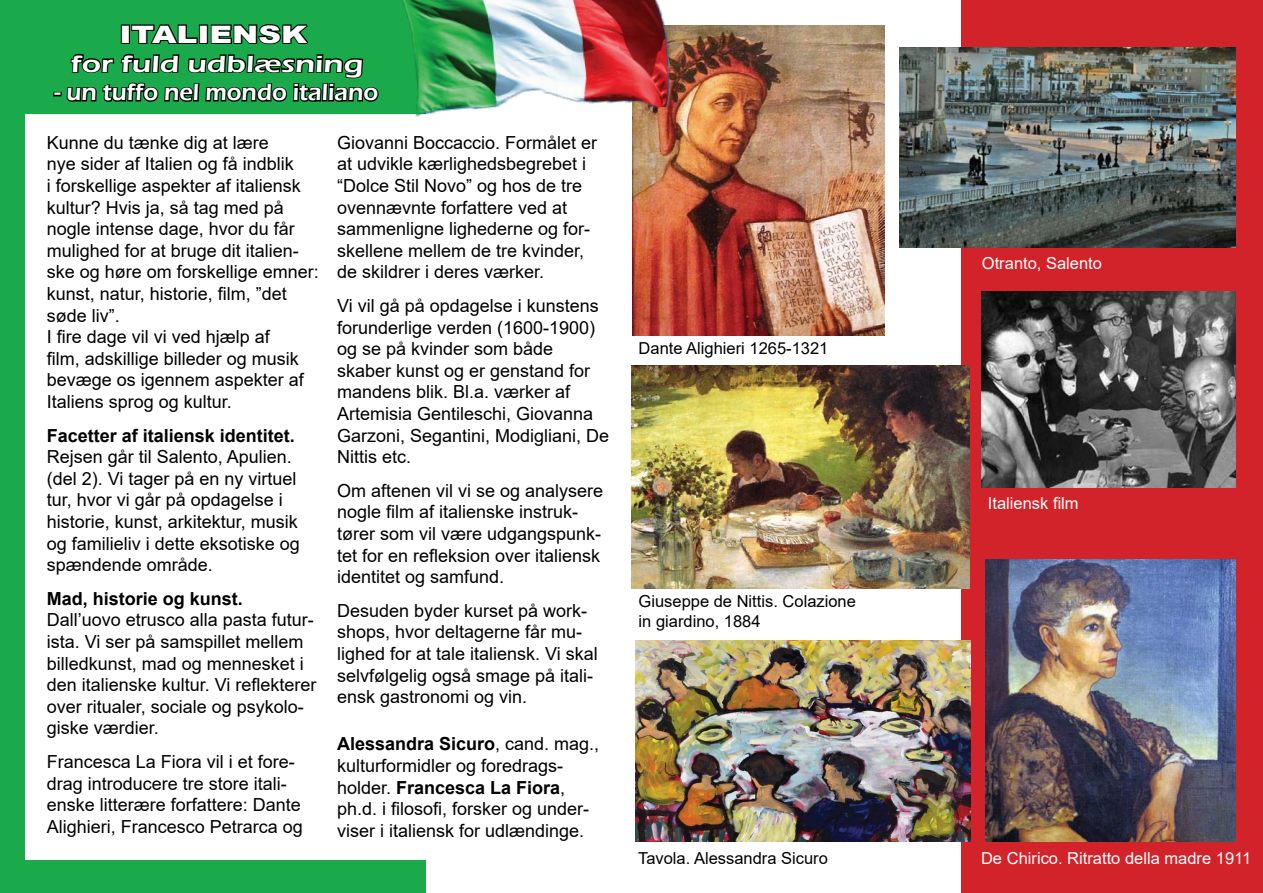
<style>
.page{position:relative;width:1263px;height:893px;background:#fff}
.page>*{position:absolute;margin:0;border:0;box-sizing:border-box;transform-origin:0 0}
.t1{font:600 24px "Eras ITC";color:#fff}
.t2{font:600 24px "Eras ITC";color:#fff;scale:1.31 1}
.t3{font:900 24px "Arial";color:#fff;scale:1.31 1}
.t4{font:18px/21.6px "Arial";color:#000}
.t5{font:700 18px "Arial";color:#000}
.t6{font:16.5px/19.8px "Arial";color:#000}
.t7{font:16.5px "Arial";color:#fff}
.s1{font-weight:700}
</style>
<div class="page">
<div style="left:0;top:0;width:426px;height:893px;background:#1aaa4b"></div>
<img style="left:632px;top:26px;width:253px;height:310px">
<div style="left:961px;top:0;width:302px;height:893px;background:#d2232a"></div>
<img style="left:899px;top:48px;width:336px;height:199px">
<img style="left:985px;top:560px;width:250px;height:281px">
<img style="left:635px;top:640px;width:335px;height:201px">
<div style="left:26px;top:114px;width:605px;height:746px;background:#fff"></div>
<img style="left:402px;top:0;width:282px;height:132px">
<img style="left:631px;top:366px;width:338px;height:222px">
<img style="left:982px;top:292px;width:253px;height:195px">
<svg style="left:53px;top:24px;width:326px;height:78px"></svg>
<h1 class="t3" style="left:119px;top:17px;width:145px">ITALIENSK</h1>
<h1 class="t2" style="left:71px;top:50px;width:225px">for fuld udblæsning</h1>
<h1 class="t1" style="left:54px;top:79px;width:325px">- un tuffo nel mondo italiano</h1>
<p class="t4" style="left:47px;top:132px;width:274px">Kunne du tænke dig at lære<br>nye sider af Italien og få indblik<br>i forskellige aspekter af italiensk kultur? Hvis ja, så tag med på nogle intense dage, hvor du får mulighed for at bruge dit italien&shy;ske og høre om forskellige emner: kunst, natur, historie, film, ”det søde liv”.<br>I fire dage vil vi ved hjælp af<br>film, adskillige billeder og musik bevæge os igennem aspekter af<br>Italiens sprog og kultur.</p>
<p class="t5" style="left:47px;top:423px;width:250px">Facetter af italiensk identitet.</p>
<p class="t4" style="left:47px;top:446px;width:255px">Rejsen går til Salento, Apulien. (del 2). Vi tager på en ny virtuel tur, hvor vi går på opdagelse i historie, kunst, arkitektur, musik og familieliv i dette eksotiske og spændende område.</p>
<p class="t5" style="left:47px;top:586px;width:198px">Mad, historie og kunst.</p>
<p class="t4" style="left:47px;top:609px;width:271px">Dall’uovo etrusco alla pasta futur&shy;ista. Vi ser på samspillet mellem billedkunst, mad og mennesket i den italienske kultur. Vi reflekterer over ritualer, sociale og psykolo&shy;giske værdier.</p>
<p class="t4" style="left:47px;top:751px;width:258px">Francesca La Fiora vil i et fore&shy;drag introducere tre store itali&shy;enske litterære forfattere: Dante Alighieri, Francesco Petrarca og</p>
<p class="t4" style="left:337px;top:132px;width:262px">Giovanni Boccaccio. Formålet er at udvikle kærlighedsbegrebet i “Dolce Stil Novo” og hos de tre ovennævnte forfattere ved at sammenligne lighederne og for&shy;skellene mellem de tre kvinder, de skildrer i deres værker.</p>
<p class="t4" style="left:337px;top:295px;width:274px">Vi vil gå på opdagelse i kunstens forunderlige verden (1600-1900) og se på kvinder som både skaber kunst og er genstand for mandens blik. Bl.a. værker af<br>Artemisia Gentileschi, Giovanna<br>Garzoni, Segantini, Modigliani, De<br>Nittis etc.</p>
<p class="t4" style="left:337px;top:480px;width:268px">Om aftenen vil vi se og analysere nogle film af italienske instruk&shy;tører som vil være udgangspunk&shy;tet for en refleksion over italiensk identitet og samfund.</p>
<p class="t4" style="left:337px;top:600px;width:262px">Desuden byder kurset på work&shy;shops, hvor deltagerne får mu&shy;lighed for at tale italiensk. Vi skal selvfølgelig også smage på itali&shy;ensk gastronomi og vin.</p>
<p class="t4" style="left:337px;top:733px;width:264px"><span class="s1">Alessandra Sicuro</span>, cand. mag., kulturformidler og foredrags&shy;holder. <span class="s1">Francesca La Fiora</span>, ph.d. i filosofi, forsker og under&shy;viser i italiensk for udlændinge.</p>
<p class="t6" style="left:639px;top:338px;width:191px">Dante Alighieri 1265-1321</p>
<p class="t6" style="left:639px;top:591px;width:219px">Giuseppe de Nittis. Colazione in giardino, 1884</p>
<p class="t7" style="left:982px;top:252px;width:122px">Otranto, Salento</p>
<p class="t7" style="left:988px;top:492px;width:92px">Italiensk film</p>
<p class="t6" style="left:638px;top:848px;width:191px">Tavola. Alessandra Sicuro</p>
<p class="t7" style="left:981px;top:847px;width:272px">De Chirico. Ritratto della madre 1911</p>
</div>
